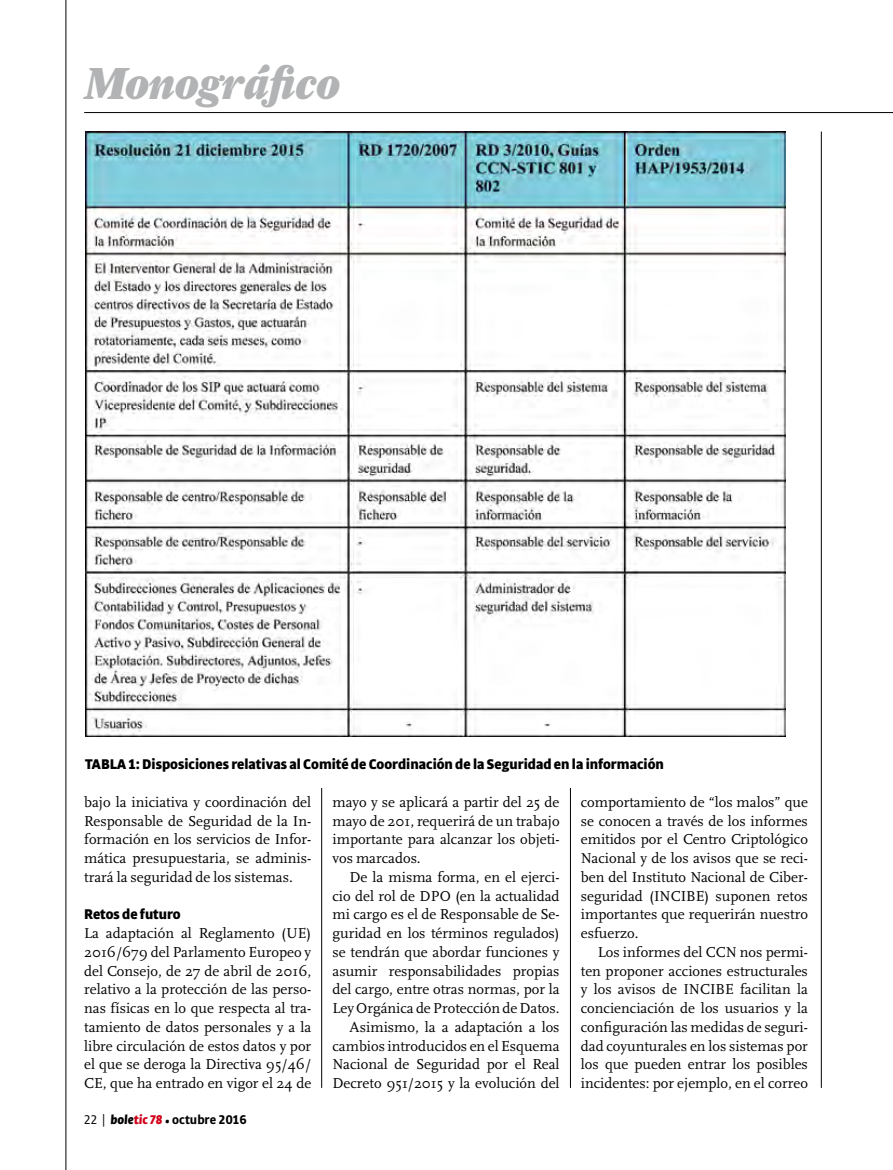
<style>
.page{position:relative;width:893px;height:1170px;background:#fff}
.page>*{position:absolute;margin:0;border:0;box-sizing:border-box;transform-origin:0 0}
.t1{font:italic 900 45px "Farnham Display";color:#b1b3b4}
.t2{font:15px/18.8px "Scala";color:#000;text-align:justify}
.t3{font:900 15px "Bulo";color:#000}
.t4{font:700 13.5px "Bulo";color:#000}
.s1{font-weight:400}
.s2{font-family:"Benton Gothic";font-weight:400}
.s3{font-weight:900;font-style:italic}
.s4{font-weight:900;font-style:italic;color:#d10019}
</style>
<div class="page">
<hr style="left:84px;top:112px;width:809px;height:1px;background:#000">
<hr style="left:66px;top:0;width:1px;height:1169px;background:#000">
<hr style="left:821px;top:132px;width:1px;height:955px;background:#000">
<hr style="left:570px;top:788px;width:1px;height:299px;background:#000">
<hr style="left:321px;top:788px;width:1px;height:299px;background:#000">
<img style="left:85px;top:131px;width:701px;height:605px">
<h1 class="t1" style="left:85px;top:55px;width:257px">Monográfico</h1>
<p class="t3" style="left:85px;top:754px;width:580px">TABLA 1: Disposiciones relativas al Comité de Coordinación de la Seguridad en la información</p>
<p class="t2" style="left:84px;top:792px;width:229px">bajo la iniciativa y coordinación del Responsable de Seguridad de la In&shy;formación en los servicios de Infor&shy;mática presupuestaria, se adminis&shy;trará la seguridad de los sistemas.</p>
<p class="t3" style="left:84px;top:904px;width:98px">Retos de futuro</p>
<p class="t2" style="left:84px;top:924px;width:229px">La adaptación al Reglamento (UE)<br>2016/679 del Parlamento Europeo y del Consejo, de 27 de abril de 2016, relativo a la protección de las perso&shy;nas físicas en lo que respecta al tra&shy;tamiento de datos personales y a la libre circulación de estos datos y por el que se deroga la Directiva 95/46/ CE, que ha entrado en vigor el 24 de</p>
<p class="t4" style="left:84px;top:1111px;width:164px"><span class="s1">22</span> <span class="s2">|</span> <span class="s3">bole</span><span class="s4">tic 78</span> <span class="s3">•</span> octubre 2016</p>
<p class="t2" style="left:332px;top:792px;width:229px">mayo y se aplicará a partir del 25 de mayo de 201, requerirá de un trabajo importante para alcanzar los objeti&shy;vos marcados.</p>
<p class="t2" style="left:332px;top:867px;width:229px;text-align:right">De la misma forma, en el ejerci&shy;cio del rol de DPO (en la actualidad mi cargo es el de Responsable de Se&shy;guridad en los términos regulados) se tendrán que abordar funciones y asumir responsabilidades propias del cargo, entre otras normas, por la Ley Orgánica de Protección de Datos.<br>Asimismo, la a adaptación a los cambios introducidos en el Esquema Nacional de Seguridad por el Real Decreto 951/2015 y la evolución del</p>
<p class="t2" style="left:581px;top:792px;width:229px">comportamiento de “los malos” que se conocen a través de los informes emitidos por el Centro Criptológico Nacional y de los avisos que se reci&shy;ben del Instituto Nacional de Ciber&shy;seguridad (INCIBE) suponen retos importantes que requerirán nuestro esfuerzo.</p>
<p class="t2" style="left:581px;top:942px;width:229px;text-indent:17px">Los informes del CCN nos permi&shy;ten proponer acciones estructurales y los avisos de INCIBE facilitan la concienciación de los usuarios y la configuración las medidas de seguri&shy;dad coyunturales en los sistemas por los que pueden entrar los posibles incidentes: por ejemplo, en el correo</p>
</div>
